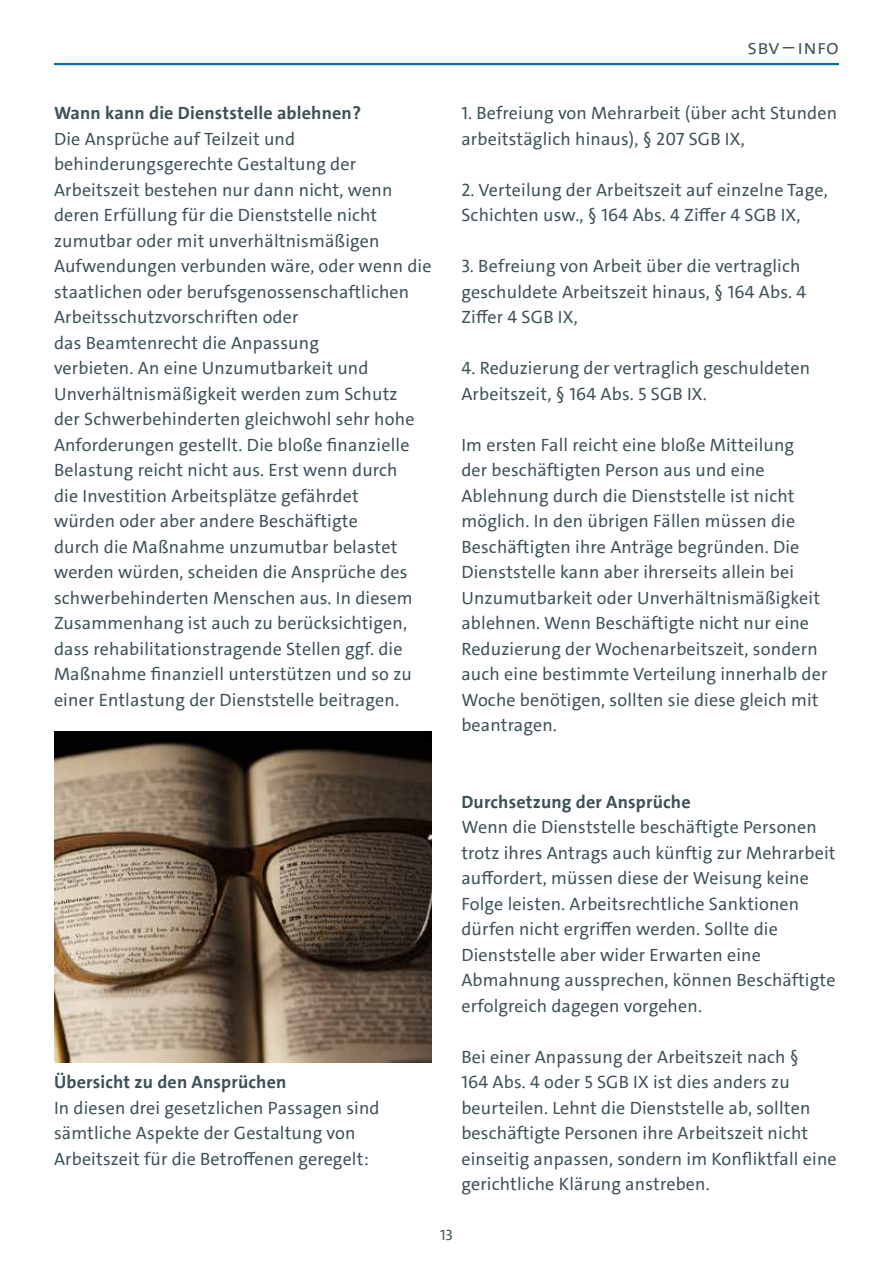
<style>
.page{position:relative;width:893px;height:1263px;background:#fff}
.page>*{position:absolute;margin:0;border:0;box-sizing:border-box;transform-origin:0 0}
.t1{font:21px "The Sans UHH Semi Light Caps";letter-spacing:.01em;color:#3d5159}
.Fließtext_12pt{font:18px/25.5px "The Sans UHH";letter-spacing:.01em;color:#3d5159}
.Headline_H3{font:700 18px "The Sans UHH";letter-spacing:.01em;color:#3d5159}
.t2{font:15px "The Sans UHH";color:#3d5159}
</style>
<div class="page">
<hr style="left:54px;top:63px;width:785px;height:2px;background:#0071b9">
<img style="left:54px;top:731px;width:378px;height:332px">
<h3 class="Headline_H3" style="left:54px;top:101px;width:309px">Wann kann die Dienststelle ablehnen?</h3>
<p class="Fließtext_12pt" style="left:54px;top:126px;width:379px">Die Ansprüche auf Teilzeit und behinderungsgerechte Gestaltung der Arbeitszeit bestehen nur dann nicht, wenn deren Erfüllung für die Dienststelle nicht zumutbar oder mit unverhältnismäßigen Aufwendungen verbunden wäre, oder wenn die staatlichen oder berufsgenossenschaftlichen Arbeitsschutzvorschriften oder<br>das Beamtenrecht die Anpassung<br>verbieten. An eine Unzumutbarkeit und Unverhältnismäßigkeit werden zum Schutz<br>der Schwerbehinderten gleichwohl sehr hohe Anforderungen gestellt. Die bloße finanzielle Belastung reicht nicht aus. Erst wenn durch<br>die Investition Arbeitsplätze gefährdet<br>würden oder aber andere Beschäftigte<br>durch die Maßnahme unzumutbar belastet werden würden, scheiden die Ansprüche des schwerbehinderten Menschen aus. In diesem Zusammenhang ist auch zu berücksichtigen, dass rehabilitationstragende Stellen ggf. die Maßnahme finanziell unterstützen und so zu einer Entlastung der Dienststelle beitragen.</p>
<p class="t1" style="left:747px;top:34px;width:93px">SBV – INFO</p>
<p class="Fließtext_12pt" style="left:461px;top:100px;width:377px">1. Befreiung von Mehrarbeit (über acht Stunden arbeitstäglich hinaus), § 207 SGB IX,</p>
<p class="Fließtext_12pt" style="left:461px;top:177px;width:368px">2. Verteilung der Arbeitszeit auf einzelne Tage,<br>Schichten usw., § 164 Abs. 4 Ziffer 4 SGB IX,</p>
<p class="Fließtext_12pt" style="left:461px;top:253px;width:346px">3. Befreiung von Arbeit über die vertraglich geschuldete Arbeitszeit hinaus, § 164 Abs. 4<br>Ziffer 4 SGB IX,</p>
<p class="Fließtext_12pt" style="left:461px;top:355px;width:350px">4. Reduzierung der vertraglich geschuldeten<br>Arbeitszeit, § 164 Abs. 5 SGB IX.</p>
<p class="Fließtext_12pt" style="left:461px;top:432px;width:368px">Im ersten Fall reicht eine bloße Mitteilung<br>der beschäftigten Person aus und eine Ablehnung durch die Dienststelle ist nicht möglich. In den übrigen Fällen müssen die Beschäftigten ihre Anträge begründen. Die Dienststelle kann aber ihrerseits allein bei Unzumutbarkeit oder Unverhältnismäßigkeit ablehnen. Wenn Beschäftigte nicht nur eine Reduzierung der Wochenarbeitszeit, sondern auch eine bestimmte Verteilung innerhalb der Woche benötigen, sollten sie diese gleich mit beantragen.</p>
<h3 class="Headline_H3" style="left:54px;top:1070px;width:234px">Übersicht zu den Ansprüchen</h3>
<p class="Fließtext_12pt" style="left:54px;top:1095px;width:327px">In diesen drei gesetzlichen Passagen sind sämtliche Aspekte der Gestaltung von<br>Arbeitszeit für die Betroffenen geregelt:</p>
<h3 class="Headline_H3" style="left:461px;top:790px;width:231px">Durchsetzung der Ansprüche</h3>
<p class="Fließtext_12pt" style="left:461px;top:814px;width:376px">Wenn die Dienststelle beschäftigte Personen trotz ihres Antrags auch künftig zur Mehrarbeit auffordert, müssen diese der Weisung keine Folge leisten. Arbeitsrechtliche Sanktionen dürfen nicht ergriffen werden. Sollte die Dienststelle aber wider Erwarten eine Abmahnung aussprechen, können Beschäftigte erfolgreich dagegen vorgehen.</p>
<p class="Fließtext_12pt" style="left:461px;top:1044px;width:377px">Bei einer Anpassung der Arbeitszeit nach §<br>164 Abs. 4 oder 5 SGB IX ist dies anders zu beurteilen. Lehnt die Dienststelle ab, sollten beschäftigte Personen ihre Arbeitszeit nicht einseitig anpassen, sondern im Konfliktfall eine gerichtliche Klärung anstreben.</p>
<p class="t2" style="left:440px;top:1225px;width:14px">13</p>
</div>
